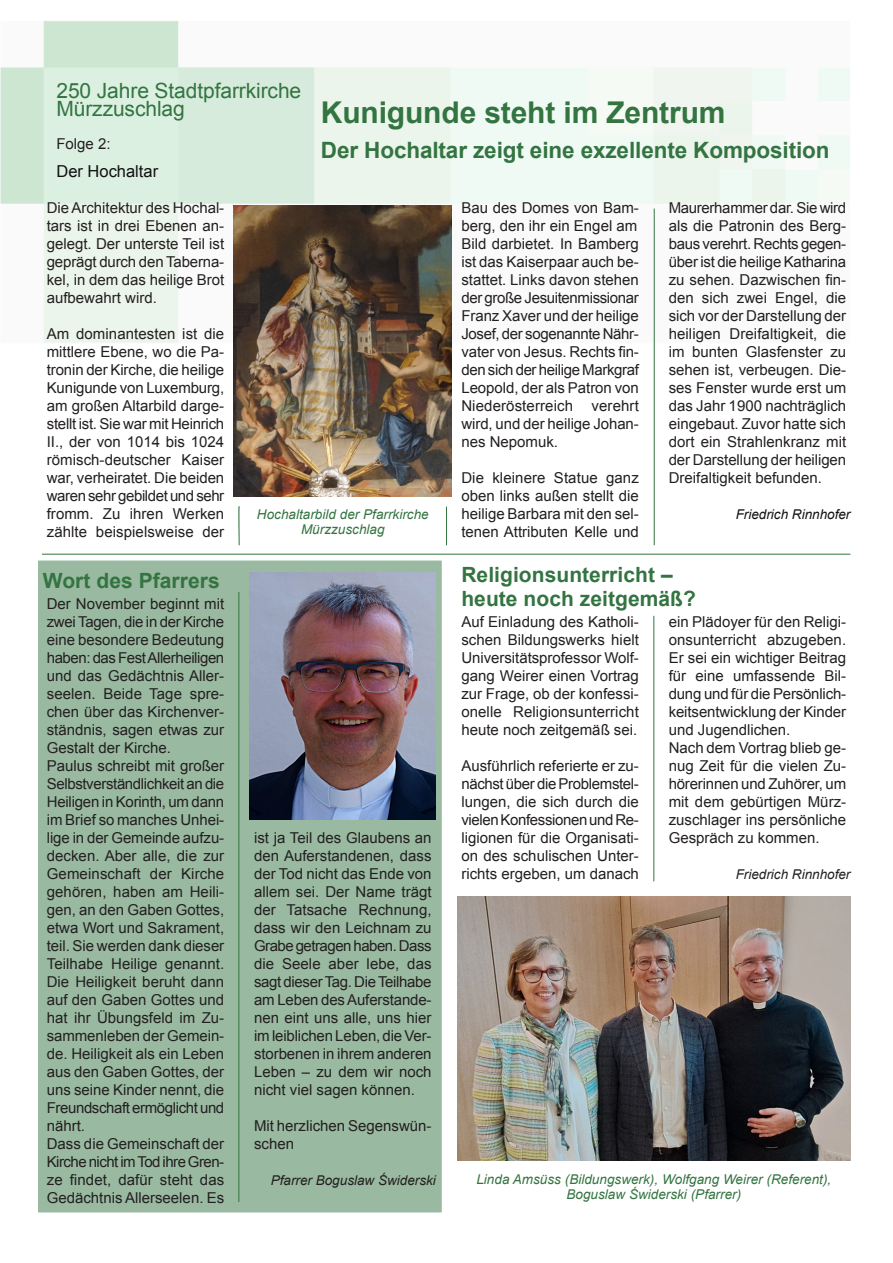
<style>
.page{position:relative;width:893px;height:1263px;background:#fff}
.page>*{position:absolute;margin:0;border:0;box-sizing:border-box;transform-origin:0 0}
.t1{font:700 30px "Arial";letter-spacing:-.005em;color:#337441}
.t2{font:700 22.5px "Arial";letter-spacing:-.005em;color:#337441}
.t3{font:700 21px/24px "Arial";letter-spacing:.005em;color:#337441}
.t4{font:21px/18px "Arial";letter-spacing:-.005em;color:#337441}
.t5{font:16.5px "Arial";color:#121112}
.t6{font:15px/18px "Arial";color:#231f20;text-align:justify}
.t7{font:italic 13.5px/15px "Arial";color:#337441;text-align:center}
.t8{font:italic 13.5px "Arial";color:#231f20}
.t9{font:italic 13.5px "Arial";color:#121112}
</style>
<div class="page">
<img style="left:2px;top:22px;width:847px;height:319px">
<img style="left:234px;top:206px;width:218px;height:290px">
<hr style="left:446px;top:507px;width:1px;height:38px;background:#337441">
<hr style="left:653px;top:616px;width:1px;height:265px;background:#337441">
<hr style="left:654px;top:209px;width:1px;height:336px;background:#337441">
<svg style="left:238px;top:506px;width:2px;height:40px"></svg>
<hr style="left:42px;top:554px;width:808px;height:1px;background:#337441">
<div style="left:38px;top:561px;width:403px;height:651px;background:#99b9a0"></div>
<img style="left:250px;top:572px;width:186px;height:247px">
<img style="left:457px;top:896px;width:393px;height:265px">
<h3 class="t4" style="left:56px;top:84px;width:246px">250 Jahre Stadtpfarrkirche<br>Mürzzuschlag</h3>
<p class="t6" style="left:56px;top:136px;width:56px">Folge 2:</p>
<p class="t5" style="left:56px;top:165px;width:103px">Der Hochaltar</p>
<h1 class="t1" style="left:321px;top:101px;width:406px">Kunigunde steht im Zentrum</h1>
<h2 class="t2" style="left:321px;top:141px;width:510px">Der Hochaltar zeigt eine exzellente Komposition</h2>
<p class="t6" style="left:47px;top:200px;width:179px">Die Architektur des Hochal&shy;tars ist in drei Ebenen an&shy;gelegt. Der unterste Teil ist geprägt durch den Taberna&shy;kel, in dem das heilige Brot aufbewahrt wird.</p>
<p class="t6" style="left:47px;top:326px;width:179px">Am dominantesten ist die mittlere Ebene, wo die Pa&shy;tronin der Kirche, die heilige Kunigunde von Luxemburg, am großen Altarbild darge&shy;stellt ist. Sie war mit Heinrich II., der von 1014 bis 1024 römisch-deutscher Kaiser war, verheiratet. Die beiden waren sehr gebildet und sehr fromm. Zu ihren Werken zählte beispielsweise der</p>
<p class="t7" style="left:257px;top:508px;width:173px">Hochaltarbild der Pfarrkirche<br>Mürzzuschlag</p>
<p class="t6" style="left:461px;top:200px;width:179px">Bau des Domes von Bam&shy;berg, den ihr ein Engel am Bild darbietet. In Bamberg ist das Kaiserpaar auch be&shy;stattet. Links davon stehen der große Jesuitenmissionar Franz Xaver und der heilige Josef, der sogenannte Nähr&shy;vater von Jesus. Rechts fin&shy;den sich der heilige Markgraf Leopold, der als Patron von Niederösterreich verehrt wird, und der heilige Johan&shy;nes Nepomuk.</p>
<p class="t6" style="left:461px;top:470px;width:179px">Die kleinere Statue ganz oben links außen stellt die heilige Barbara mit den sel&shy;tenen Attributen Kelle und</p>
<p class="t6" style="left:669px;top:200px;width:179px">Maurerhammer dar. Sie wird als die Patronin des Berg&shy;baus verehrt. Rechts gegen&shy;über ist die heilige Katharina zu sehen. Dazwischen fin&shy;den sich zwei Engel, die sich vor der Darstellung der heiligen Dreifaltigkeit, die im bunten Glasfenster zu sehen ist, verbeugen. Die&shy;ses Fenster wurde erst um das Jahr 1900 nachträglich eingebaut. Zuvor hatte sich dort ein Strahlenkranz mit der Darstellung der heiligen Dreifaltigkeit befunden.</p>
<p class="t9" style="left:736px;top:509px;width:116px">Friedrich Rinnhofer</p>
<h3 class="t3" style="left:43px;top:570px;width:178px">Wort des Pfarrers</h3>
<h3 class="t3" style="left:461px;top:565px;width:236px">Religionsunterricht – heute noch zeitgemäß?</h3>
<p class="t6" style="left:461px;top:614px;width:179px">Auf Einladung des Katholi&shy;schen Bildungswerks hielt Universitätsprofessor Wolf&shy;gang Weirer einen Vortrag zur Frage, ob der konfessi&shy;onelle Religionsunterricht heute noch zeitgemäß sei.</p>
<p class="t6" style="left:461px;top:758px;width:179px">Ausführlich referierte er zu&shy;nächst über die Problemstel&shy;lungen, die sich durch die vielen Konfessionen und Re&shy;ligionen für die Organisati&shy;on des schulischen Unter&shy;richts ergeben, um danach</p>
<p class="t6" style="left:47px;top:596px;width:179px;text-align:left">Der November beginnt mit zwei Tagen, die in der Kirche eine besondere Bedeutung haben: das Fest Allerheiligen und das Gedächtnis Aller&shy;seelen. Beide Tage spre&shy;chen über das Kirchenver&shy;ständnis, sagen etwas zur<br>Gestalt der Kirche.<br>Paulus schreibt mit großer<br>Selbstverständlichkeit an die<br>Heiligen in Korinth, um dann im Brief so manches Unhei&shy;lige in der Gemeinde aufzu&shy;decken. Aber alle, die zur<br>Gemeinschaft der Kirche gehören, haben am Heili&shy;gen, an den Gaben Gottes, etwa Wort und Sakrament, teil. Sie werden dank dieser<br>Teilhabe Heilige genannt.<br>Die Heiligkeit beruht dann auf den Gaben Gottes und hat ihr Übungsfeld im Zu&shy;sammenleben der Gemein&shy;de. Heiligkeit als ein Leben aus den Gaben Gottes, der uns seine Kinder nennt, die<br>Freundschaft ermöglicht und nährt.<br>Dass die Gemeinschaft der<br>Kirche nicht im Tod ihre Gren&shy;ze findet, dafür steht das<br>Gedächtnis Allerseelen. Es</p>
<p class="t6" style="left:669px;top:614px;width:179px;text-align:left">ein Plädoyer für den Religi&shy;onsunterricht abzugeben.<br>Er sei ein wichtiger Beitrag für eine umfassende Bil&shy;dung und für die Persönlich&shy;keitsentwicklung der Kinder und Jugendlichen.<br>Nach dem Vortrag blieb ge&shy;nug Zeit für die vielen Zu&shy;hörerinnen und Zuhörer, um mit dem gebürtigen Mürz&shy;zuschlager ins persönliche<br>Gespräch zu kommen.</p>
<p class="t8" style="left:736px;top:869px;width:116px">Friedrich Rinnhofer</p>
<p class="t6" style="left:254px;top:830px;width:179px">ist ja Teil des Glaubens an den Auferstandenen, dass der Tod nicht das Ende von allem sei. Der Name trägt der Tatsache Rechnung, dass wir den Leichnam zu Grabe getragen haben. Dass die Seele aber lebe, das sagt dieser Tag. Die Teilhabe am Leben des Auferstande&shy;nen eint uns alle, uns hier im leiblichen Leben, die Ver&shy;storbenen in ihrem anderen Leben – zu dem wir noch nicht viel sagen können.</p>
<p class="t6" style="left:254px;top:1118px;width:179px">Mit herzlichen Segenswün&shy;schen</p>
<p class="t8" style="left:271px;top:1175px;width:167px">Pfarrer Boguslaw Świderski</p>
<p class="t7" style="left:476px;top:1173px;width:356px">Linda Amsüss (Bildungswerk), Wolfgang Weirer (Referent),<br>Boguslaw Świderski (Pfarrer)</p>
</div>
